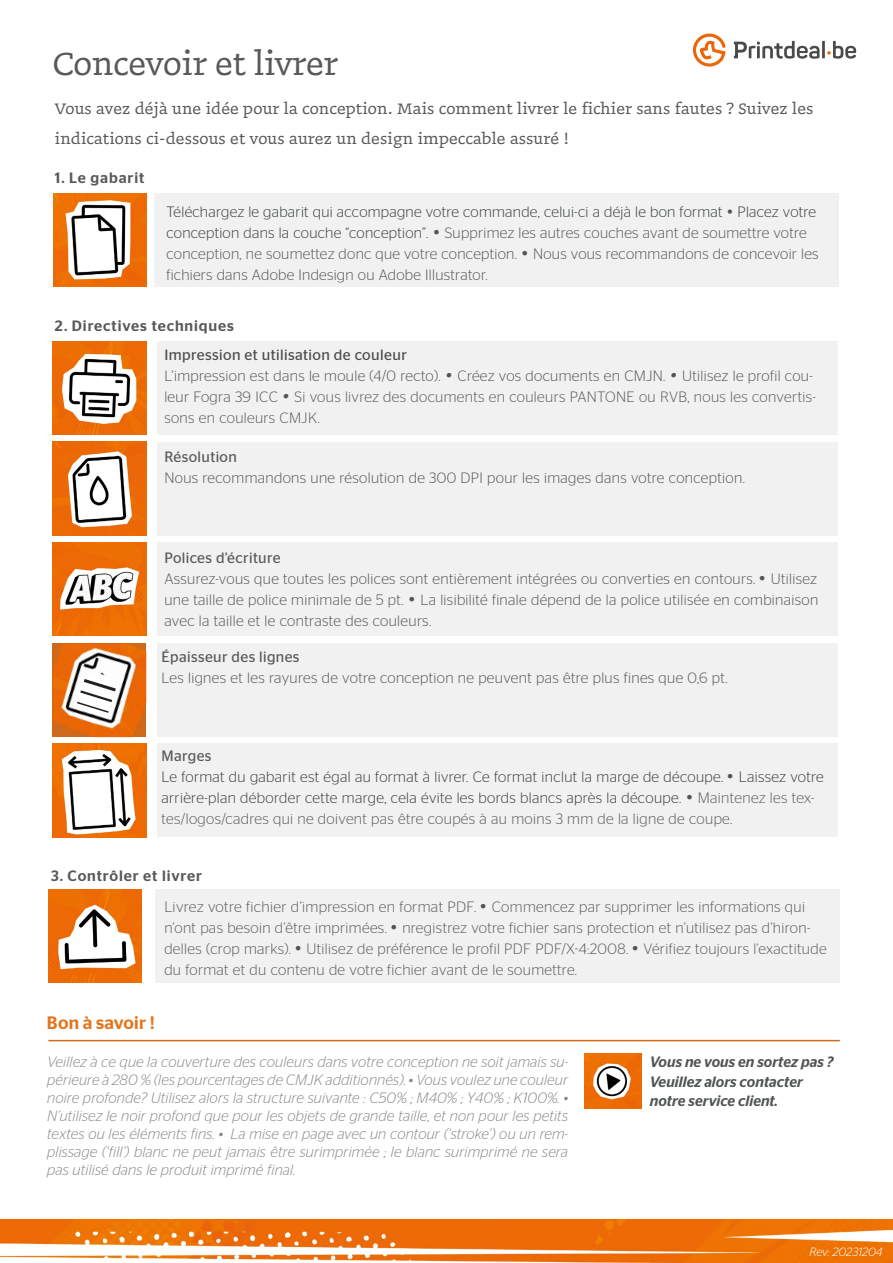
<style>
.page{position:relative;width:893px;height:1263px;background:#fff}
.page>*{position:absolute;margin:0;border:0;box-sizing:border-box;transform-origin:0 0}
.t1{font:37.5px "Doko";color:#595959}
.t2{font:500 18px "Stag Sans";letter-spacing:.01em;color:#e2751b}
.t3{font:17.85px/30px "Doko";letter-spacing:.01em;color:#595959}
.t4{font:300 15px/21px "Stag Sans";letter-spacing:.025em;color:#515455}
.t5{font:italic 300 15px/18px "Stag Sans";letter-spacing:.01em;color:#878787;text-align:justify}
.t6{font:300 15px/21px "Stag Sans";letter-spacing:.025em;color:#595959}
.t7{font:300 15px/21px "Stag Sans";letter-spacing:.025em;color:#363b3d}
.t8{font:italic 500 15px/19.5px "Stag Sans";color:#515455}
.t9{font:500 15px "Stag Sans";letter-spacing:.06em;color:#595959}
.t10{font:15px "Stag Sans";letter-spacing:.025em;color:#595959}
.t11{font:italic 300 12px "Stag Sans";letter-spacing:-.005em;color:#fff}
.s1{color:#363b3d}
.s2{font-size:18px}
.s3{font-size:19.5px}
.s4{font-weight:400;color:#4b4c4d}
.s5{font-style:italic;font-size:19.5px}
.s6{color:#595959}
.s7{font-weight:400;color:#595959}
.s8{font-size:19.5px;color:#515455}
</style>
<div class="page">
<hr style="left:822px;top:41px;width:3px;height:17px;background:#4a4a49">
<svg style="left:734px;top:41px;width:85px;height:18px"></svg>
<svg style="left:827px;top:41px;width:29px;height:18px"></svg>
<svg style="left:693px;top:33px;width:33px;height:34px"></svg>
<img style="left:0;top:1219px;width:893px;height:44px">
<div style="left:157px;top:743px;width:680px;height:94px;background:#f1f1f1"></div>
<div style="left:157px;top:341px;width:680px;height:94px;background:#f1f1f1"></div>
<div style="left:157px;top:442px;width:680px;height:93px;background:#f1f1f1"></div>
<div style="left:157px;top:542px;width:680px;height:94px;background:#f1f1f1"></div>
<div style="left:157px;top:643px;width:680px;height:93px;background:#f1f1f1"></div>
<div style="left:154px;top:193px;width:685px;height:94px;background:#f1f1f1"></div>
<img style="left:48px;top:889px;width:94px;height:93px">
<img style="left:53px;top:193px;width:94px;height:94px">
<img style="left:585px;top:1053px;width:56px;height:56px">
<div style="left:155px;top:889px;width:685px;height:93px;background:#f1f1f1"></div>
<img style="left:53px;top:643px;width:93px;height:94px">
<img style="left:53px;top:542px;width:93px;height:94px">
<img style="left:53px;top:341px;width:93px;height:94px">
<img style="left:53px;top:744px;width:93px;height:93px">
<img style="left:53px;top:442px;width:93px;height:93px">
<div style="left:77px;top:673px;width:36px;height:39px;background:#fff;border-radius:50%"></div>
<svg style="left:75px;top:677px;width:44px;height:37px"></svg>
<hr style="left:48px;top:1040px;width:792px;height:1px;background:#d1691b">
<h1 class="t1" style="left:53px;top:41px;width:286px">Concevoir et livrer</h1>
<p class="t3" style="left:55px;top:93px;width:760px">Vous avez déjà une idée pour la conception. Mais comment livrer le fichier sans fautes ? Suivez les indications ci-dessous et vous aurez un design impeccable assuré !</p>
<p class="t9" style="left:55px;top:169px;width:91px">1. Le gabarit</p>
<p class="t4" style="left:166px;top:201px;width:654px"><span class="s1">Téléchargez le gabarit qui accompagne votre commande, celui-ci a déjà le bon format</span> <span class="s2">•</span> <span class="s1">Placez votre conception dans la couche “conception”.</span> <span class="s3">•</span> Supprimez les autres couches avant de soumettre votre conception, ne soumettez donc que votre conception. <span class="s3">•</span> Nous vous recommandons de concevoir les fichiers dans Adobe Indesign ou Adobe Illustrator.</p>
<p class="t9" style="left:55px;top:317px;width:181px">2. Directives techniques</p>
<p class="t4" style="left:164px;top:344px;width:653px"><span class="s4">Impression et utilisation de couleur<br></span>L’impression est dans le moule (4/0 recto). <span class="s5">•</span> Créez vos documents en CMJN. <span class="s5">•</span> Utilisez le profil cou&shy;leur Fogra 39 ICC <span class="s5">•</span> <span class="s6">Si vous livrez des documents en couleurs PANTONE ou RVB, nous les convertis&shy;sons en couleurs CMJK.</span></p>
<p class="t10" style="left:164px;top:449px;width:74px">Résolution</p>
<p class="t4" style="left:164px;top:467px;width:582px">Nous recommandons une résolution de 300 DPI pour les images dans votre conception.</p>
<p class="t4" style="left:164px;top:547px;width:655px"><span class="s7">Polices d’écriture<br></span>Assurez-vous que toutes les polices sont entièrement intégrées ou converties en contours. <span class="s3">•</span> Utilisez une taille de police minimale de 5 pt. <span class="s3">•</span> La lisibilité finale dépend de la police utilisée en combinaison avec la taille et le contraste des couleurs.</p>
<p class="t10" style="left:162px;top:648px;width:139px">Épaisseur des lignes</p>
<p class="t4" style="left:162px;top:667px;width:568px">Les lignes et les rayures de votre conception ne peuvent pas être plus fines que 0,6 pt.</p>
<p class="t7" style="left:162px;top:744px;width:664px"><span class="s7">Marges<br></span>Le format du gabarit est égal au format à livrer. Ce format inclut la marge de découpe. <span class="s8">•</span> Laissez votre arrière-plan déborder cette marge, cela évite les bords blancs après la découpe. <span class="s8">•</span> <span class="s6">Maintenez les tex&shy;tes/logos/cadres qui ne doivent pas être coupés à au moins 3 mm de la ligne de coupe.</span></p>
<p class="t9" style="left:51px;top:867px;width:152px">3. Contrôler et livrer</p>
<p class="t6" style="left:164px;top:896px;width:664px">Livrez votre fichier d’impression en format PDF. <span class="s8">•</span> Commencez par supprimer les informations qui n’ont pas besoin d’être imprimées. <span class="s8">•</span> nregistrez votre fichier sans protection et n’utilisez pas d’hiron&shy;delles (crop marks). <span class="s8">•</span> Utilisez de préférence le profil PDF PDF/X-4:2008. <span class="s8">•</span> Vérifiez toujours l’exactitude du format et du contenu de votre fichier avant de le soumettre.</p>
<p class="t2" style="left:47px;top:1012px;width:109px">Bon à savoir !</p>
<p class="t5" style="left:47px;top:1052px;width:522px">Veillez à ce que la couverture des couleurs dans votre conception ne soit jamais su&shy;périeure à 280 % (les pourcentages de CMJK additionnés). • Vous voulez une couleur noire profonde? Utilisez alors la structure suivante : C50% ; M40% ; Y40% ; K100%. • N’utilisez le noir profond que pour les objets de grande taille, et non pour les petits textes ou les éléments fins. • La mise en page avec un contour (‘stroke’) ou un rem&shy;plissage (‘fill’) blanc ne peut jamais être surimprimée ; le blanc surimprimé ne sera pas utilisé dans le produit imprimé final.</p>
<p class="t8" style="left:650px;top:1052px;width:185px">Vous ne vous en sortez pas ?<br>Veuillez alors contacter notre service client.</p>
<p class="t11" style="left:809px;top:1245px;width:75px">Rev: 20231204</p>
</div>
